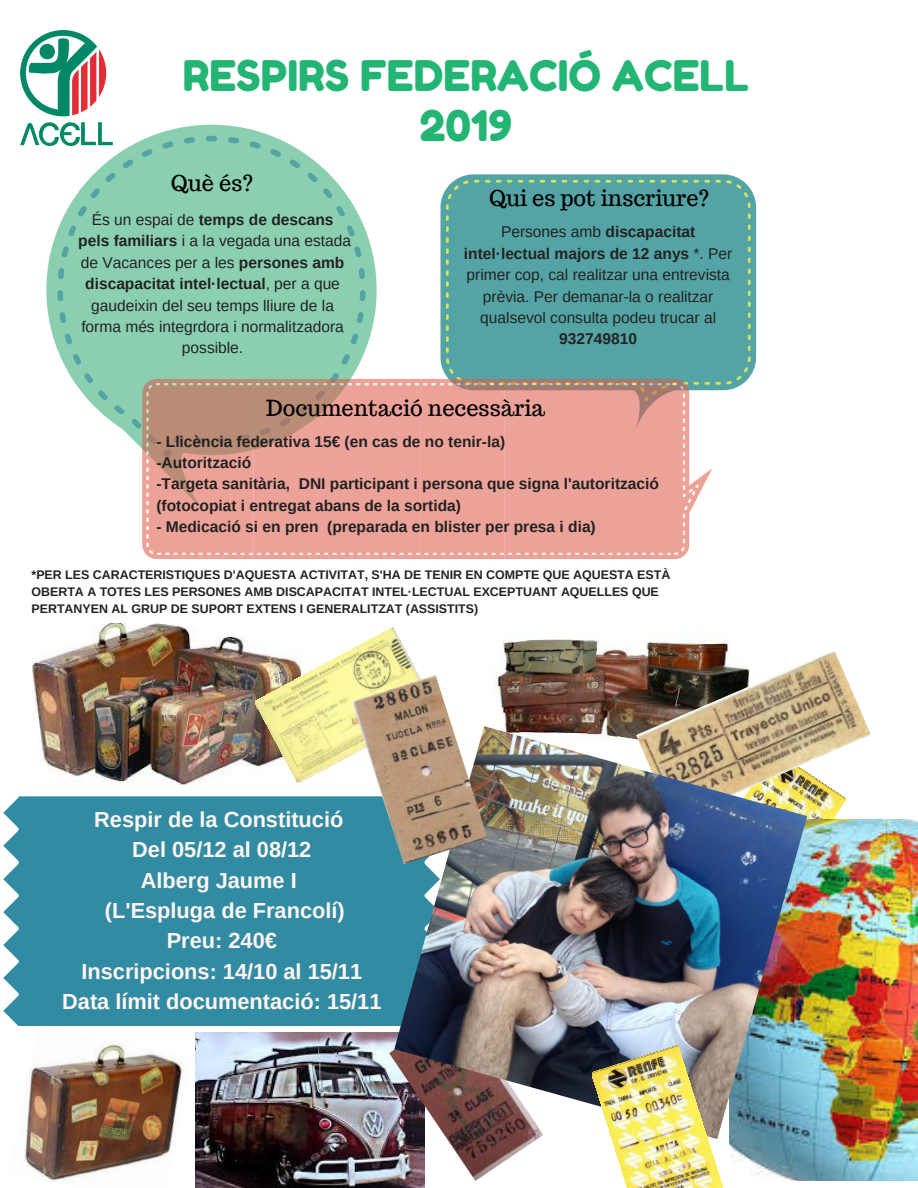
<style>
.page{position:relative;width:918px;height:1188px;background:#fff}
.page>*{position:absolute;margin:0;border:0;box-sizing:border-box;transform-origin:0 0}
.t1{font:42.15px/49.5px "Fredoka One";color:#22b573;text-align:center}
.t2{font:700 21.75px/30.3px "Arimo";color:#fff6f3;text-align:center}
.t3{font:21.75px "Trocchi";color:#000}
.t4{font:15.6px/21.3px "Arimo";color:#222;text-align:center}
.t5{font:700 15.6px/21.3px "Arimo";color:#222}
.t6{font:700 12.45px/16.8px "Arimo";color:#222}
.s1{font-weight:700}
</style>
<div class="page">
<svg style="left:46px;top:125px;width:331px;height:324px"></svg>
<svg style="left:57px;top:136px;width:309px;height:308px;background:#97d3b9"></svg>
<svg style="left:441px;top:174px;width:315px;height:201px;background:#6db0b1"></svg>
<div style="left:446px;top:180px;width:305px;height:211px;background:#55a4a5"></div>
<svg style="left:142px;top:379px;width:571px;height:180px;background:#e3a297"></svg>
<img style="left:20px;top:30px;width:92px;height:118px">
<div style="left:20px;top:796px;width:374px;height:230px;background:#318ba2"></div>
<svg style="left:3px;top:796px;width:17px;height:230px"></svg>
<img style="left:33px;top:623px;width:222px;height:161px">
<img style="left:196px;top:1033px;width:228px;height:155px">
<img style="left:389px;top:1007px;width:148px;height:174px">
<img style="left:24px;top:1040px;width:159px;height:143px">
<img style="left:255px;top:628px;width:164px;height:155px">
<img style="left:494px;top:639px;width:235px;height:87px">
<img style="left:636px;top:650px;width:235px;height:169px">
<img style="left:729px;top:819px;width:189px;height:361px">
<img style="left:394px;top:726px;width:413px;height:413px">
<img style="left:352px;top:675px;width:135px;height:189px">
<img style="left:592px;top:1046px;width:137px;height:142px">
<h1 class="t1" style="left:183px;top:51px;width:568px">RESPIRS FEDERACIÓ ACELL<br>2019</h1>
<h2 class="t3" style="left:171px;top:169px;width:84px">Què és?</h2>
<p class="t4" style="left:78px;top:209px;width:274px">És un espai de <span class="s1">temps de descans pels familiars</span> i a la vegada una estada de Vacances per a les <span class="s1">persones amb discapacitat intel·lectual</span>, per a que gaudeixin del seu temps lliure de la forma més integrdora i normalitzadora possible.</p>
<h2 class="t3" style="left:489px;top:184px;width:222px">Qui es pot inscriure?</h2>
<p class="t4" style="left:464px;top:221px;width:270px">Persones amb <span class="s1">discapacitat intel·lectual majors de 12 anys</span> *. Per primer cop, cal realitzar una entrevista prèvia. Per demanar-la o realitzar qualsevol consulta podeu trucar al</p>
<p class="t5" style="left:559px;top:328px;width:79px">932749810</p>
<h2 class="t3" style="left:266px;top:394px;width:280px">Documentació necessària</h2>
<p class="t5" style="left:156px;top:431px;width:504px">- Llicència federativa 15€ (en cas de no tenir-la)<br>-Autorització<br>-Targeta sanitària, DNI participant i persona que signa l'autorització (fotocopiat i entregat abans de la sortida)</p>
<p class="t5" style="left:156px;top:516px;width:441px">- Medicació si en pren (preparada en blister per presa i dia)</p>
<p class="t6" style="left:32px;top:567px;width:640px">*PER LES CARACTERISTIQUES D'AQUESTA ACTIVITAT, S'HA DE TENIR EN COMPTE QUE AQUESTA ESTÀ<br>OBERTA A TOTES LES PERSONES AMB DISCAPACITAT INTEL·LECTUAL EXCEPTUANT AQUELLES QUE<br>PERTANYEN AL GRUP DE SUPORT EXTENS I GENERALITZAT (ASSISTITS)</p>
<h2 class="t2" style="left:62px;top:804px;width:321px">Respir de la Constitució<br>Del 05/12 al 08/12<br>Alberg Jaume I<br>(L'Espluga de Francolí)<br>Preu: 240€<br>Inscripcions: 14/10 al 15/11<br>Data límit documentació: 15/11</h2>
</div>
